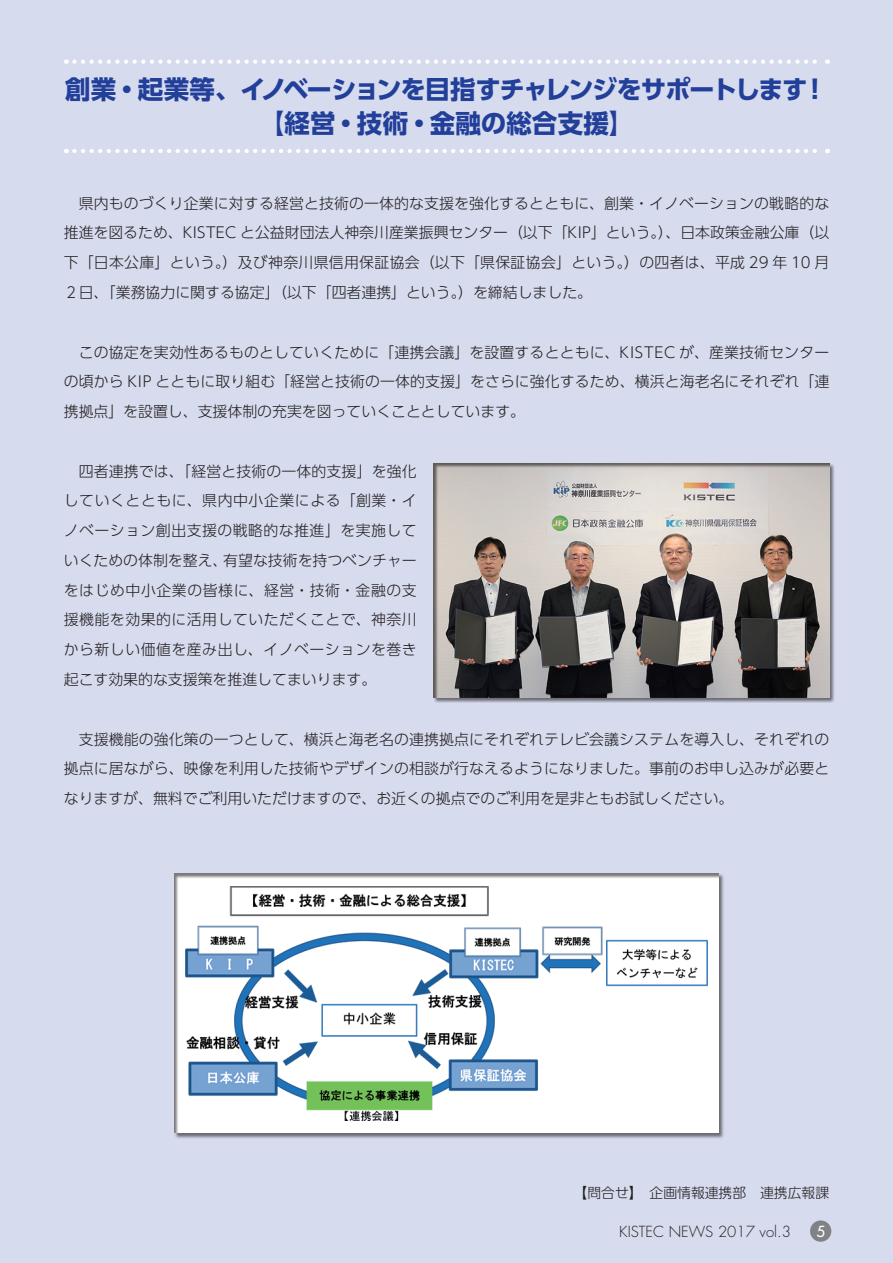
<style>
.page{position:relative;width:893px;height:1263px;background:#d6dbee}
.page>*{position:absolute;margin:0;border:0;box-sizing:border-box;transform-origin:0 0}
.t1{font:700 25.5px/34.5px "UD Shin Go Pr 6 N";letter-spacing:-.05em;color:#223f99;text-align:center}
.t2{font:300 14.85px/29.7px "UD Shin Go Pr 6 N";color:#231f20;text-align:justify}
.t3{font:300 14.85px "Futura";color:#231f20}
.t4{font:14.85px "Futura";color:#fff}
.t5{font:300 13.8px "UD Shin Go Pr 6 N";color:#231f20}
</style>
<div class="page">
<div style="left:434px;top:463px;width:401px;height:240px;background:#231f20;opacity:.6"></div>
<div style="left:431px;top:461px;width:399px;height:237px;background:#231f20;opacity:.6"></div>
<div style="left:174px;top:874px;width:550px;height:265px;background:#231f20;opacity:.6"></div>
<div style="left:172px;top:872px;width:548px;height:262px;background:#231f20;opacity:.6"></div>
<svg style="left:74px;top:60px;width:754px;height:4px"></svg>
<svg style="left:74px;top:149px;width:754px;height:4px"></svg>
<div style="left:810px;top:1220px;width:21px;height:22px;background:#808285;border-radius:50%"></div>
<h1 class="t1" style="left:65px;top:71px;width:764px">創業・起業等、イノベーションを目指すチャレンジをサポートします！【経営・技術・金融の総合支援】</h1>
<p class="t2" style="left:64px;top:188px;width:767px">　県内ものづくり企業に対する経営と技術の一体的な支援を強化するとともに、創業・イノベーションの戦略的な推進を図るため、KISTEC と公益財団法人神奈川産業振興センター（以下「KIP」という。）、日本政策金融公庫（以下「日本公庫」という。）及び神奈川県信用保証協会（以下「県保証協会」という。）の四者は、平成 29 年 10 月２日、「業務協力に関する協定」（以下「四者連携」という。）を締結しました。</p>
<p class="t2" style="left:64px;top:336px;width:767px">　この協定を実効性あるものとしていくために「連携会議」を設置するとともに、KISTEC が、産業技術センターの頃から KIP とともに取り組む「経営と技術の一体的支援」をさらに強化するため、横浜と海老名にそれぞれ「連携拠点」を設置し、支援体制の充実を図っていくこととしています。</p>
<p class="t2" style="left:64px;top:456px;width:355px">　四者連携では、「経営と技術の一体的支援」を強化していくとともに、県内中小企業による「創業・イノベーション創出支援の戦略的な推進」を実施していくための体制を整え、有望な技術を持つベンチャーをはじめ中小企業の皆様に、経営・技術・金融の支援機能を効果的に活用していただくことで、神奈川から新しい価値を産み出し、イノベーションを巻き起こす効果的な支援策を推進してまいります。</p>
<p class="t2" style="left:64px;top:723px;width:767px">　支援機能の強化策の一つとして、横浜と海老名の連携拠点にそれぞれテレビ会議システムを導入し、それぞれの拠点に居ながら、映像を利用した技術やデザインの相談が行なえるようになりました。事前のお申し込みが必要となりますが、無料でご利用いただけますので、お近くの拠点でのご利用を是非ともお試しください。</p>
<p class="t5" style="left:573px;top:1181px;width:257px">【問合せ】　企画情報連携部　連携広報課</p>
<p class="t3" style="left:619px;top:1222px;width:173px">KISTEC NEWS 2017 vol.3</p>
<p class="t4" style="left:816px;top:1221px;width:10px">5</p>
</div>
